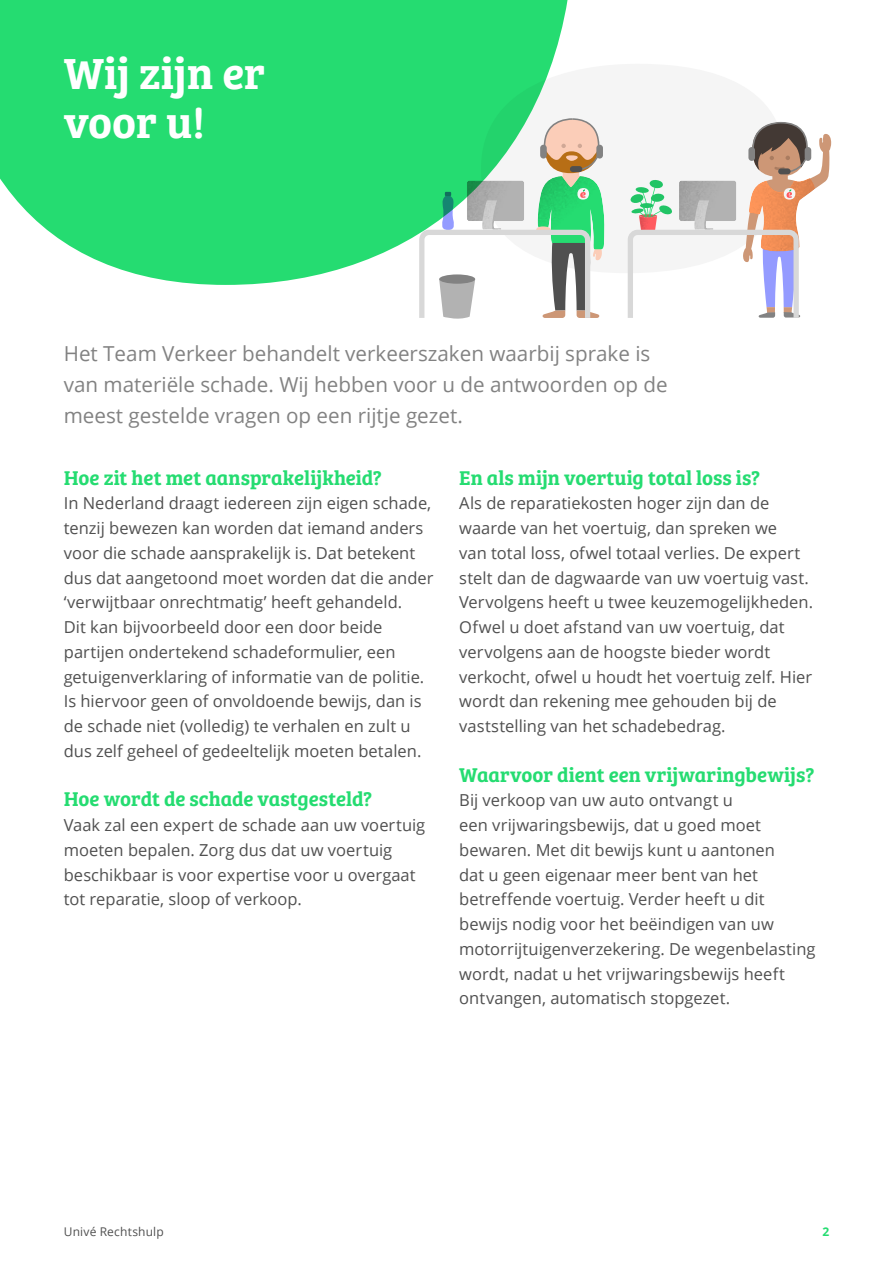
<style>
.page{position:relative;width:893px;height:1263px;background:#fff}
.page>*{position:absolute;margin:0;border:0;box-sizing:border-box;transform-origin:0 0}
.t1{font:45px/49.5px "Bree Serif Sb";color:#fff}
.t2{font:20.7px/30.9px "Open Sans";color:#828282}
.t3{font:20.7px "Bree Serif Sb";color:#25dc71}
.t4{font:16.5px/24.8px "Open Sans";color:#505050}
.t5{font:12px "Open Sans";letter-spacing:.015em;color:#505050}
.t6{font:700 12px "Open Sans";color:#25dc71}
</style>
<div class="page">
<svg style="left:628px;top:122px;width:203px;height:196px"></svg>
<img style="left:679px;top:181px;width:57px;height:49px">
<svg style="left:419px;top:118px;width:186px;height:201px"></svg>
<svg style="left:0;top:0;width:576px;height:285px;background:#49de86"></svg>
<h1 class="t1" style="left:64px;top:45px;width:203px">Wij zijn er voor u!</h1>
<p class="t2" style="left:64px;top:337px;width:605px">Het Team Verkeer behandelt verkeerszaken waarbij sprake is van materiële schade. Wij hebben voor u de antwoorden op de meest gestelde vragen op een rijtje gezet.</p>
<p class="t3" style="left:64px;top:462px;width:319px">Hoe zit het met aansprakelijkheid?</p>
<p class="t4" style="left:64px;top:490px;width:371px">In Nederland draagt iedereen zijn eigen schade, tenzij bewezen kan worden dat iemand anders voor die schade aansprakelijk is. Dat betekent dus dat aangetoond moet worden dat die ander ‘verwijtbaar onrechtmatig’ heeft gehandeld.<br>Dit kan bijvoorbeeld door een door beide partijen ondertekend schadeformulier, een getuigenverklaring of informatie van de politie.<br>Is hiervoor geen of onvoldoende bewijs, dan is de schade niet (volledig) te verhalen en zult u dus zelf geheel of gedeeltelijk moeten betalen.</p>
<p class="t3" style="left:64px;top:783px;width:310px">Hoe wordt de schade vastgesteld?</p>
<p class="t4" style="left:64px;top:812px;width:363px">Vaak zal een expert de schade aan uw voertuig moeten bepalen. Zorg dus dat uw voertuig beschikbaar is voor expertise voor u overgaat tot reparatie, sloop of verkoop.</p>
<p class="t3" style="left:459px;top:462px;width:302px">En als mijn voertuig total loss is?</p>
<p class="t4" style="left:459px;top:490px;width:355px">Als de reparatiekosten hoger zijn dan de waarde van het voertuig, dan spreken we<br>van total loss, ofwel totaal verlies. De expert stelt dan de dagwaarde van uw voertuig vast.<br>Vervolgens heeft u twee keuzemogelijkheden.<br>Ofwel u doet afstand van uw voertuig, dat vervolgens aan de hoogste bieder wordt verkocht, ofwel u houdt het voertuig zelf. Hier wordt dan rekening mee gehouden bij de vaststelling van het schadebedrag.</p>
<p class="t3" style="left:459px;top:759px;width:356px">Waarvoor dient een vrijwaringbewijs?</p>
<p class="t4" style="left:459px;top:787px;width:358px">Bij verkoop van uw auto ontvangt u<br>een vrijwaringsbewijs, dat u goed moet bewaren. Met dit bewijs kunt u aantonen<br>dat u geen eigenaar meer bent van het betreffende voertuig. Verder heeft u dit bewijs nodig voor het beëindigen van uw motorrijtuigenverzekering. De wegenbelasting wordt, nadat u het vrijwaringsbewijs heeft ontvangen, automatisch stopgezet.</p>
<p class="t5" style="left:64px;top:1224px;width:102px">Univé Rechtshulp</p>
<p class="t6" style="left:822px;top:1223px;width:8px">2</p>
</div>
